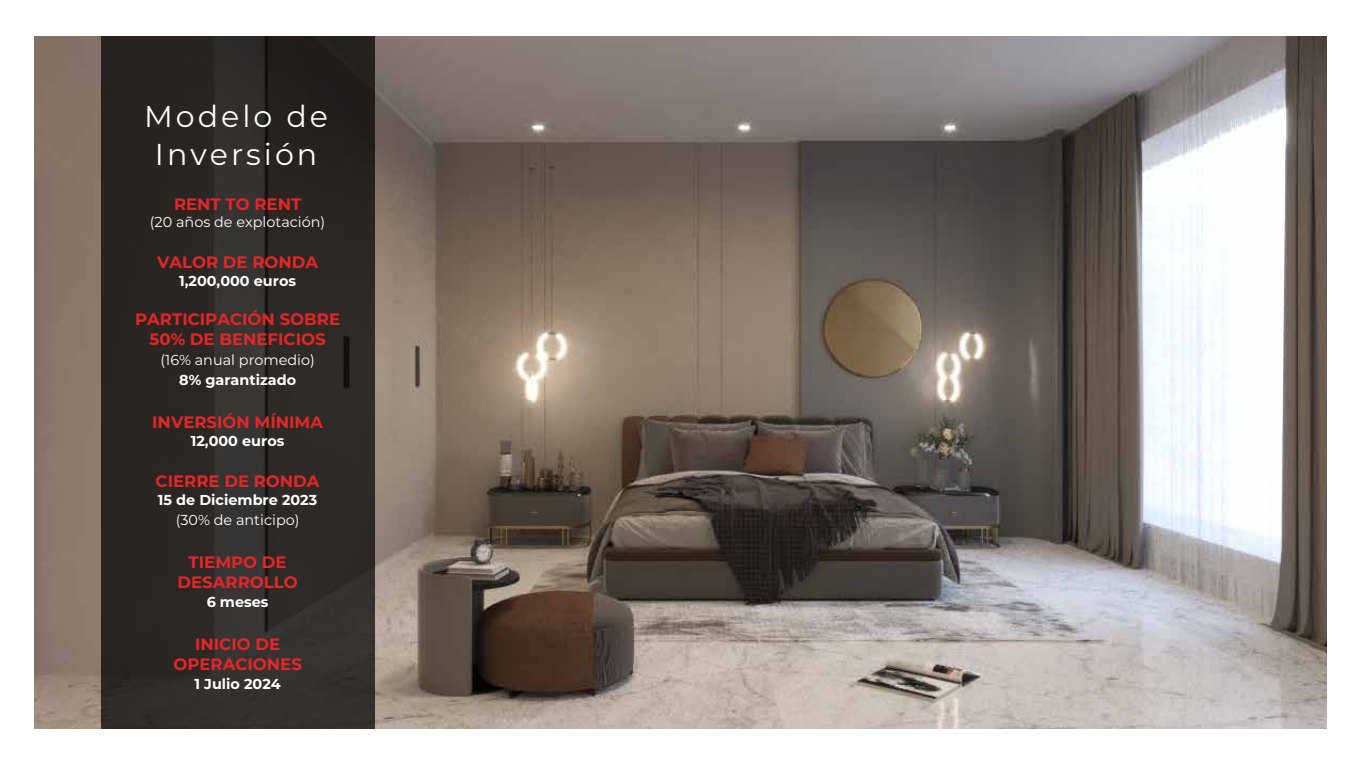
<style>
.page{position:relative;width:1361px;height:765px;background:#fff}
.page>*{position:absolute;margin:0;border:0;box-sizing:border-box;transform-origin:0 0}
.t1{font:30.12px/38.8px "Montserrat";letter-spacing:.1em;color:#fff;text-align:center}
.t2{font:700 16.5px/19.8px "Montserrat";color:#e42728;text-align:center}
.t3{font:700 14.38px "Montserrat";color:#fff}
.t4{font:14.38px "Montserrat";color:#fff}
</style>
<div class="page">
<img style="left:34px;top:36px;width:1293px;height:693px">
<svg style="left:101px;top:36px;width:273px;height:693px;background:#2d2925"></svg>
<h1 class="t1" style="left:144px;top:95px;width:185px">Modelo de<br>Inversión</h1>
<p class="t2" style="left:174px;top:193px;width:129px">RENT TO RENT</p>
<p class="t4" style="left:150px;top:212px;width:177px">(20 años de explotación)</p>
<p class="t2" style="left:157px;top:251px;width:163px">VALOR DE RONDA</p>
<p class="t3" style="left:179px;top:270px;width:118px">1,200,000 euros</p>
<p class="t2" style="left:135px;top:309px;width:206px">PARTICIPACIÓN SOBRE<br>50% DE BENEFICIOS</p>
<p class="t4" style="left:160px;top:350px;width:156px">(16% anual promedio)</p>
<p class="t3" style="left:179px;top:369px;width:118px">8% garantizado</p>
<p class="t2" style="left:152px;top:412px;width:172px">INVERSIÓN MÍNIMA</p>
<p class="t3" style="left:191px;top:431px;width:95px">12,000 euros</p>
<p class="t2" style="left:156px;top:471px;width:165px">CIERRE DE RONDA</p>
<p class="t3" style="left:158px;top:490px;width:161px">15 de Diciembre 2023</p>
<p class="t4" style="left:176px;top:510px;width:125px">(30% de anticipo)</p>
<p class="t2" style="left:178px;top:551px;width:122px">TIEMPO DE<br>DESARROLLO</p>
<p class="t3" style="left:207px;top:592px;width:63px">6 meses</p>
<p class="t2" style="left:173px;top:633px;width:130px">INICIO DE<br>OPERACIONES</p>
<p class="t3" style="left:194px;top:674px;width:88px">1 Julio 2024</p>
</div>
